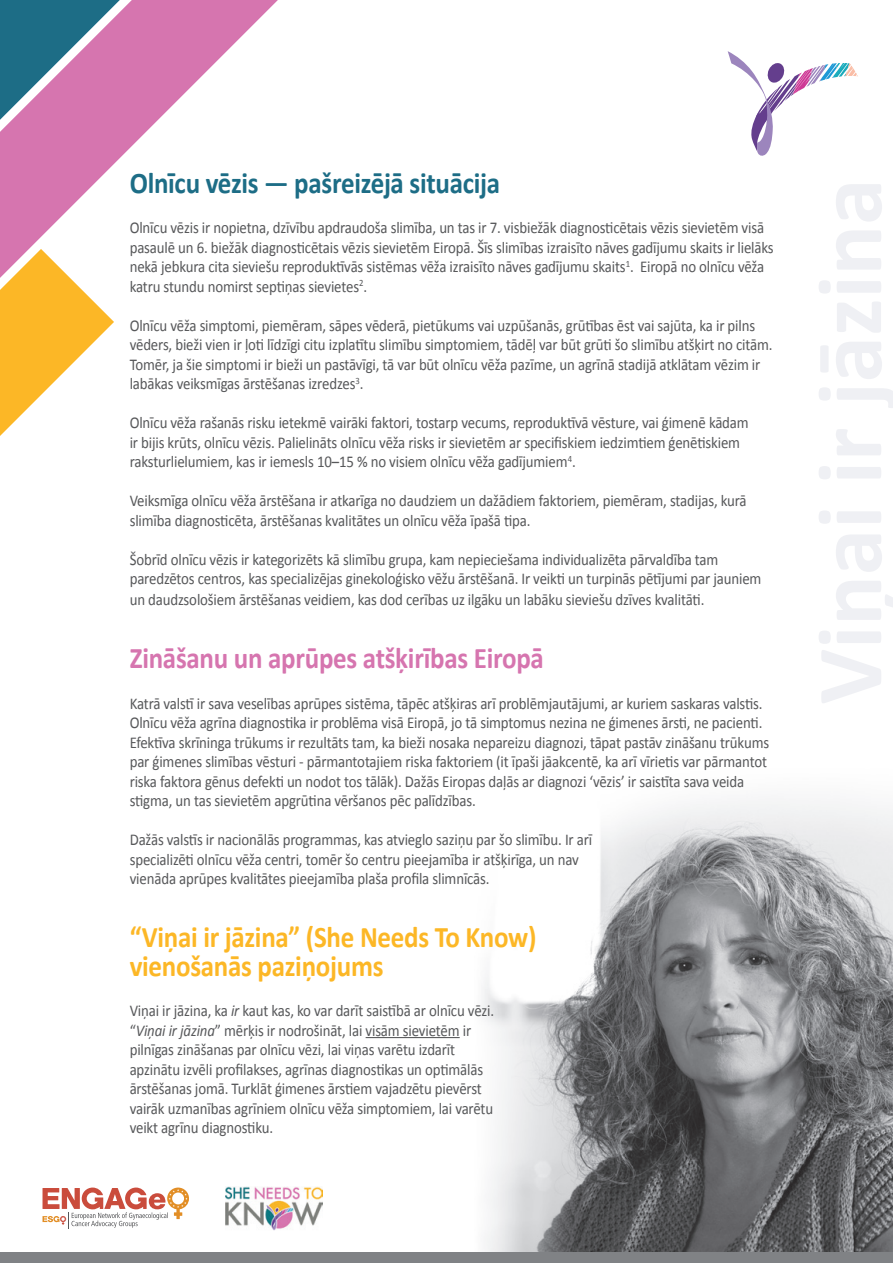
<style>
.page{position:relative;width:893px;height:1263px;background:#fff}
.page>*{position:absolute;margin:0;border:0;box-sizing:border-box;transform-origin:0 0}
.t1{font:700 30px/28.5px "Calibri";letter-spacing:-.01em;color:#fcb726;scale:.9 1}
.t2{font:700 30px "Calibri";letter-spacing:-.01em;color:#d675af;scale:.9 1}
.t3{font:700 30px "Calibri";letter-spacing:-.01em;color:#1d6d86;scale:.9 1}
.t4{font:16.5px/19.5px "Calibri";letter-spacing:-.01em;color:#57585a;scale:.9 1}
.t5{font:9.6px "Calibri";color:#57585a;scale:.9 1}
.s1{font-style:italic}
</style>
<div class="page">
<svg style="left:0;top:0;width:278px;height:249px"></svg>
<svg style="left:0;top:249px;width:114px;height:187px"></svg>
<img style="left:482px;top:801px;width:411px;height:451px">
<hr style="left:366px;top:1037px;width:94px;height:1px;background:#57585a">
<div style="left:0;top:1252px;width:893px;height:11px;background:#808285"></div>
<svg style="left:43px;top:1187px;width:146px;height:41px"></svg>
<img style="left:225px;top:1186px;width:97px;height:44px">
<svg style="left:728px;top:51px;width:129px;height:105px"></svg>
<svg style="left:819px;top:184px;width:74px;height:519px"></svg>
<h1 class="t3" style="left:130px;top:164px;width:413px">Olnīcu vēzis — pašreizējā situācija</h1>
<p class="t4" style="left:130px;top:217px;width:717px">Olnīcu vēzis ir nopietna, dzīvību apdraudoša slimība, un tas ir 7. visbiežāk diagnosticētais vēzis sievietēm visā pasaulē un 6. biežāk diagnosticētais vēzis sievietēm Eiropā. Šīs slimības izraisīto nāves gadījumu skaits ir lielāks</p>
<p class="t5" style="left:626px;top:257px;width:6px">1</p>
<p class="t4" style="left:130px;top:256px;width:706px">nekā jebkura cita sieviešu reproduktīvās sistēmas vēža izraisīto nāves gadījumu skaits . Eiropā no olnīcu vēža</p>
<p class="t5" style="left:359px;top:277px;width:6px">2</p>
<p class="t4" style="left:130px;top:276px;width:265px">katru stundu nomirst septiņas sievietes .</p>
<p class="t4" style="left:130px;top:315px;width:716px">Olnīcu vēža simptomi, piemēram, sāpes vēderā, pietūkums vai uzpūšanās, grūtības ēst vai sajūta ka, ir pilns vēders, bieži vien ir ļoti līdzīgi citu izplatītu slimību simptomiem, tādēļ var būt grūti šo slimību atšķirt no citām.<br>Tomēr ja, šie simptomi ir bieži un pastāvīgi tā, var būt olnīcu vēža pazīme, un agrīnā stadijā atklātam vēzim ir</p>
<p class="t5" style="left:355px;top:374px;width:6px">3</p>
<p class="t4" style="left:130px;top:373px;width:261px">labākas veiksmīgas ārstēšanas izredzes .</p>
<p class="t4" style="left:130px;top:412px;width:689px">Olnīcu vēža rašanās risku ietekmē vairāki faktori, tostarp vecums, reproduktīvā vēsture, vai ģimenē kādam ir bijis krūts, olnīcu vēzis. Palielināts olnīcu vēža risks ir sievietēm ar specifiskiem iedzimtiem ģenētiskiem</p>
<p class="t5" style="left:568px;top:452px;width:6px">4</p>
<p class="t4" style="left:130px;top:451px;width:497px">raksturlielumiem, kas ir iemesls 10–15 % no visiem olnīcu vēža gadījumiem .</p>
<p class="t4" style="left:130px;top:490px;width:687px">Veiksmīga olnīcu vēža ārstēšana ir atkarīga no daudziem un dažādiem faktoriem, piemēram, stadijas, kurā slimība diagnosticēta, ārstēšanas kvalitātes un olnīcu vēža īpašā tipa.</p>
<p class="t4" style="left:130px;top:549px;width:703px">Šobrīd olnīcu vēzis ir kategorizēts kā slimību grupa, kam nepieciešama individualizēta pārvaldība tam paredzētos centros, kas specializējas ginekoloģisko vēžu ārstēšanā Ir. veikti un turpinās pētījumi par jauniem</p>
<p class="t4" style="left:130px;top:589px;width:640px">un daudzsološiem ārstēšanas veidiem, kas dod cerības uz ilgāku un labāku sieviešu dzīves kvalitāti.</p>
<h1 class="t2" style="left:130px;top:640px;width:462px">Zināšanu un aprūpes atšķirības Eiropā</h1>
<p class="t4" style="left:130px;top:693px;width:712px">Katrā valstī ir sava veselības aprūpes sistēma, tāpēc atšķiras arī problēmjautājumi, ar kuriem saskaras valstis.<br>Olnīcu vēža agrīna diagnostika ir problēma visā Eiropā jo, tā simptomus nezina ne ģimenes ārsti, ne pacienti.<br>Efektīva skrīninga trūkums ir rezultāts tam ka, bieži nosaka nepareizu diagnozi, tāpat pastāv zināšanu trūkums par ģimenes slimības vēsturi - pārmantotajiem riska faktoriem (it īpaši jāakcentē ka, arī vīrietis var pārmantot riska faktora gēnus defekti un nodot tos tālāk .) Dažās Eiropas daļās ar diagnozi ‘vēzis’ ir saistīta sava veida stigma, un tas sievietēm apgrūtina vēršanos pēc palīdzības.</p>
<p class="t4" style="left:130px;top:829px;width:515px">Dažās valstīs ir nacionālās programmas, kas atvieglo saziņu par šo slimību Ir. arī specializēti olnīcu vēža centri, tomēr šo centru pieejamība ir atšķirīga, un nav vienāda aprūpes kvalitātes pieejamība plaša profila slimnīcās.</p>
<h1 class="t1" style="left:130px;top:921px;width:453px">“Viņai ir jāzina” (She Needs To Know( vienošanās paziņojums</h1>
<p class="t4" style="left:130px;top:1000px;width:406px">Viņai ir jāzina ka, <span class="s1">ir</span> kaut kas ko, var darīt saistībā ar olnīcu vēzi. “<span class="s1">Viņai irjāzina</span>” mērķis ir nodrošināt, lai visām sievietēm ir pilnīgas zināšanas par olnīcu vēzi, lai viņas varētu izdarīt apzinātu izvēli profilakses, agrīnas diagnostikas un optimālās ārstēšanas jomā. Turklāt ģimenes ārstiem vajadzētu pievērst vairāk uzmanības agrīniem olnīcu vēža simptomiem, lai varētu veikt agrīnu diagnostiku.</p>
</div>
